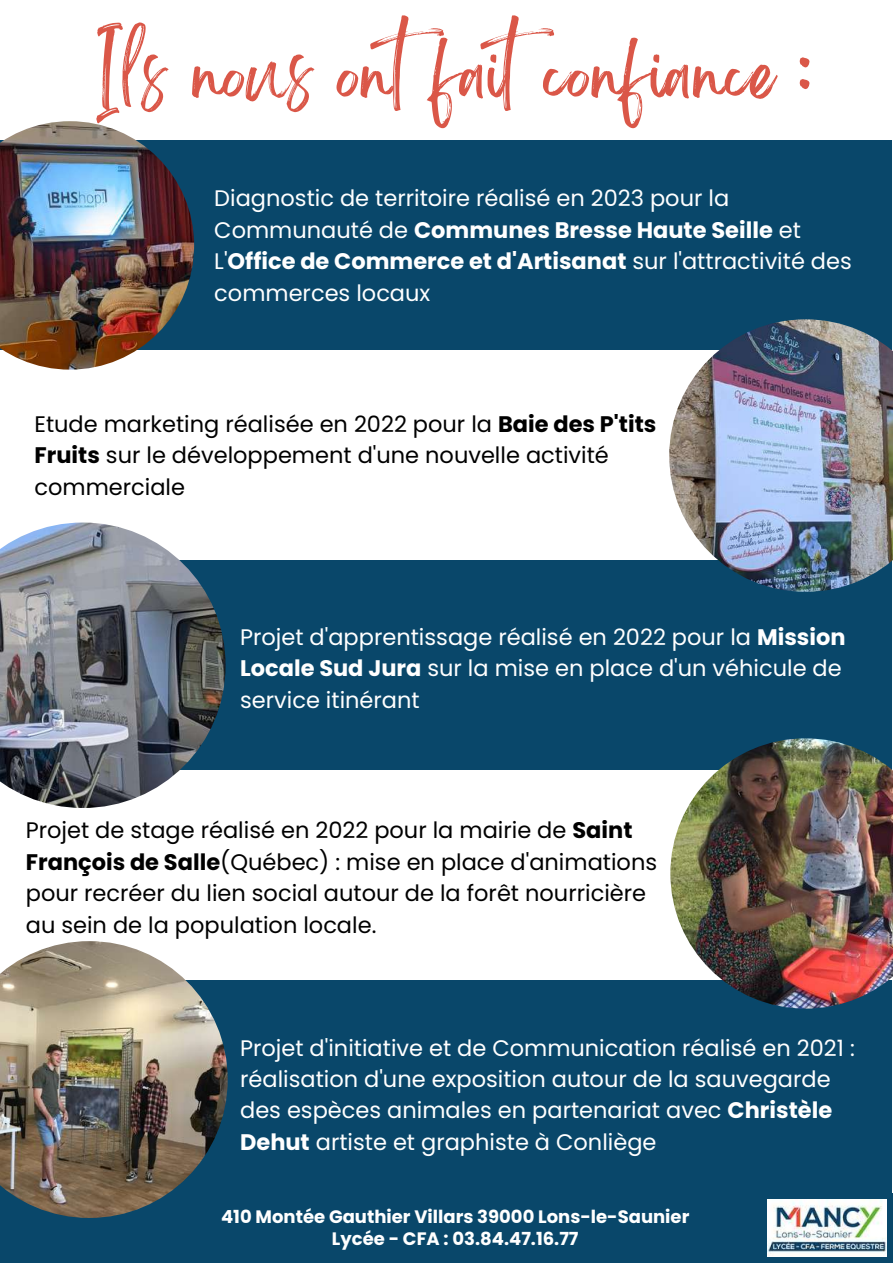
<style>
.page{position:relative;width:893px;height:1264px;background:#fff}
.page>*{position:absolute;margin:0;border:0;box-sizing:border-box;transform-origin:0 0}
.t1{font:63px "Brightwall";color:#da5748}
.t2{font:22.5px/31.5px "Poppins";color:#fff}
.t3{font:22.5px/31.5px "Poppins";color:#000}
.t4{font:700 18px/22.5px "Poppins";color:#fff;text-align:center}
.s1{font-weight:700}
</style>
<div class="page">
<div style="left:0;top:980px;width:891px;height:229px;background:#09476a"></div>
<div style="left:0;top:1193px;width:892px;height:69px;background:#09476a"></div>
<img style="left:767px;top:1199px;width:119px;height:57px">
<div style="left:0;top:140px;width:891px;height:209px;background:#09476a"></div>
<img style="left:0;top:121px;width:194px;height:248px">
<img style="left:0;top:941px;width:228px;height:276px">
<div style="left:0;top:560px;width:891px;height:209px;background:#09476a"></div>
<img style="left:670px;top:738px;width:222px;height:270px">
<img style="left:0;top:522px;width:225px;height:286px">
<img style="left:669px;top:319px;width:223px;height:273px">
<h1 class="t1" style="left:97px;top:51px;width:718px">Ils nous ontfaitconfiance :</h1>
<p class="t2" style="left:214px;top:182px;width:639px">Diagnostic de territoire réalisé en 2023 pour la Communauté de <span class="s1">Communes Bresse Haute Seille</span> et L'<span class="s1">Office de Commerce et d'Artisanat</span> sur l'attractivité des commerces locaux</p>
<p class="t3" style="left:35px;top:408px;width:623px">Etude marketing réalisée en 2022 pour la <span class="s1">Baie des P'tits<br>Fruits</span> sur le développement d'une nouvelle activité commerciale</p>
<p class="t2" style="left:240px;top:621px;width:607px">Projet d'apprentissage réalisé en 2022 pour la <span class="s1">Mission<br>Locale Sud Jura</span> sur la mise en place d'un véhicule de service itinérant</p>
<p class="t3" style="left:26px;top:814px;width:632px">Projet de stage réalisé en 2022 pour la mairie de <span class="s1">Saint François de Salle</span>(Québec) : mise en place d'animations pour recréer du lien social autour de la forêt nourricière au sein de la population locale.</p>
<p class="t2" style="left:240px;top:1031px;width:616px">Projet d'initiative et de Communication réalisé en 2021 : réalisation d'une exposition autour de la sauvegarde des espèces animales en partenariat avec <span class="s1">Christèle Dehut</span> artiste et graphiste à Conliège</p>
<p class="t4" style="left:221px;top:1204px;width:469px">410 Montée Gauthier Villars 39000 Lons-le-Saunier<br>Lycée - CFA : 03.84.47.16.77</p>
</div>
